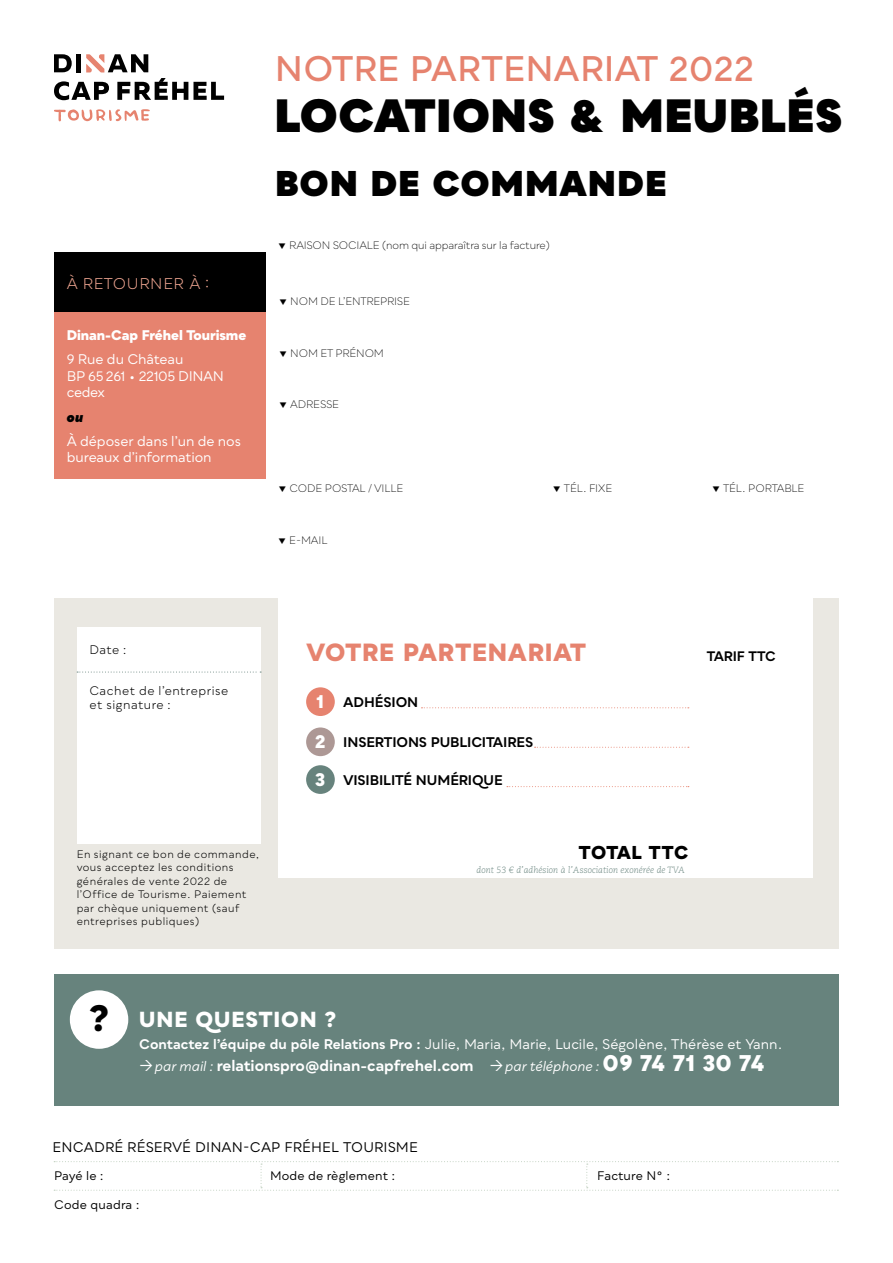
<style>
.page{position:relative;width:893px;height:1263px;background:#fff}
.page>*{position:absolute;margin:0;border:0;box-sizing:border-box;transform-origin:0 0}
.t1{font:900 45px "Qualion";letter-spacing:.02em;color:#000}
.t2{font:800 35.55px "Qualion";color:#000}
.t3{font:900 34.5px "Qualion";letter-spacing:.045em;color:#000}
.t4{font:600 34.35px "Qualion";color:#e6836f}
.t5{font:800 24px "Qualion";letter-spacing:.02em;color:#e6836f}
.t6{font:800 21px "Qualion";letter-spacing:.045em;color:#fff}
.t7{font:800 18.15px "Qualion";color:#fff}
.t8{font:800 18px "Qualion";letter-spacing:.03em;color:#000}
.t9{font:700 15px "Qualion";letter-spacing:-.005em;color:#fff}
.t10{font:15px "Qualion";letter-spacing:.025em;color:#eca38f}
.t11{font:13.5px/24.8px "Qualion";letter-spacing:-.005em;color:#fff}
.t12{font:700 13.5px "Qualion";letter-spacing:-.015em;color:#000}
.t13{font:13.5px "Qualion";color:#000}
.t14{font:800 13.5px/24.8px "Qualion";letter-spacing:-.005em;color:#fff}
.t15{font:13.5px/16.2px "Qualion";letter-spacing:-.025em;color:#fff}
.t16{font:italic 13.5px "Qualion";color:#fff}
.t17{font:700 13.35px "Qualion";letter-spacing:-.025em;color:#000}
.t18{font:12px/14.4px "Qualion";letter-spacing:.035em;color:#000}
.t19{font:12px "Qualion";letter-spacing:.015em;color:#000}
.t20{font:12px "Qualion";letter-spacing:-.005em;color:#000}
.t21{font:10.5px/13.5px "Qualion";letter-spacing:.045em;color:#000}
.t22{font:300 10.5px "Qualion";letter-spacing:-.02em;color:#000}
.t23{font:italic 300 9px "Caecilia LT Std";color:#67837d}
.s1{font-weight:400}
.s2{font-weight:900;font-style:italic;color:#000}
.s3{font-weight:700}
.s4{font-weight:400;font-style:italic;font-size:13.5px}
.s5{font-weight:800;font-style:normal;font-size:22.5px}
</style>
<div class="page">
<div style="left:54px;top:598px;width:785px;height:351px;background:#eae8e2"></div>
<div style="left:279px;top:578px;width:534px;height:300px;background:#fff"></div>
<div style="left:54px;top:299px;width:212px;height:180px;background:#e6836f"></div>
<div style="left:54px;top:253px;width:212px;height:59px;background:#000"></div>
<div style="left:77px;top:627px;width:184px;height:45px;background:#fff"></div>
<div style="left:77px;top:672px;width:184px;height:172px;background:#fff"></div>
<div style="left:306px;top:687px;width:29px;height:29px;background:#e6836f;border-radius:50%"></div>
<div style="left:306px;top:765px;width:29px;height:29px;background:#67837d;border-radius:50%"></div>
<div style="left:306px;top:727px;width:29px;height:29px;background:#ad9895;border-radius:50%"></div>
<div style="left:54px;top:974px;width:785px;height:132px;background:#67837d"></div>
<div style="left:70px;top:990px;width:58px;height:59px;background:#fff;border-radius:50%"></div>
<svg style="left:421px;top:707px;width:268px;height:1px"></svg>
<svg style="left:77px;top:672px;width:184px;height:1px"></svg>
<svg style="left:535px;top:747px;width:154px;height:1px"></svg>
<svg style="left:507px;top:786px;width:182px;height:1px"></svg>
<svg style="left:54px;top:1161px;width:784px;height:30px"></svg>
<svg style="left:54px;top:54px;width:18px;height:18px"></svg>
<div style="left:76px;top:54px;width:5px;height:18px;background:#000"></div>
<svg style="left:86px;top:54px;width:62px;height:18px"></svg>
<svg style="left:54px;top:81px;width:55px;height:19px"></svg>
<svg style="left:117px;top:78px;width:107px;height:22px"></svg>
<svg style="left:54px;top:109px;width:96px;height:12px"></svg>
<p class="t4" style="left:275px;top:49px;width:481px">NOTRE PARTENARIAT 2022</p>
<p class="t1" style="left:275px;top:90px;width:569px">LOCATIONS &amp; MEUBLÉS</p>
<p class="t3" style="left:276px;top:164px;width:393px">BON DE COMMANDE</p>
<p class="t10" style="left:67px;top:275px;width:144px">À RETOURNER À :</p>
<p class="t14" style="left:67px;top:323px;width:181px">Dinan-Cap Fréhel Tourisme<br><span class="s1">9 Rue du Château</span></p>
<p class="t15" style="left:67px;top:368px;width:159px">BP 65 261 • 22105 DINAN cedex</p>
<p class="t11" style="left:67px;top:404px;width:176px"><span class="s2">ou<br></span>À déposer dans l’un de nos</p>
<p class="t11" style="left:67px;top:445px;width:146px">bureaux d’information</p>
<p class="t22" style="left:289px;top:239px;width:262px">RAISON SOCIALE (nom qui apparaîtra sur la facture)</p>
<p class="t22" style="left:290px;top:295px;width:121px">NOM DE L’ENTREPRISE</p>
<p class="t22" style="left:290px;top:347px;width:95px">NOM ET PRÉNOM</p>
<p class="t22" style="left:290px;top:398px;width:50px">ADRESSE</p>
<p class="t22" style="left:289px;top:482px;width:115px">CODE POSTAL / VILLE</p>
<p class="t22" style="left:564px;top:482px;width:50px">TÉL. FIXE</p>
<p class="t22" style="left:723px;top:482px;width:83px">TÉL. PORTABLE</p>
<p class="t22" style="left:289px;top:534px;width:40px">E-MAIL</p>
<p class="t18" style="left:89px;top:643px;width:39px">Date :</p>
<p class="t18" style="left:89px;top:683px;width:140px">Cachet de l’entreprise et signature :</p>
<p class="t21" style="left:77px;top:847px;width:184px">En signant ce bon de commande, vous acceptez les conditions générales de vente 2022 de l’Office de Tourisme. Paiement par chèque uniquement (sauf entreprises publiques)</p>
<p class="t5" style="left:306px;top:639px;width:281px">VOTRE PARTENARIAT</p>
<p class="t7" style="left:316px;top:691px;width:9px">1</p>
<p class="t7" style="left:315px;top:731px;width:12px">2</p>
<p class="t7" style="left:315px;top:769px;width:12px">3</p>
<p class="t12" style="left:343px;top:695px;width:77px">ADHÉSION</p>
<p class="t12" style="left:343px;top:735px;width:191px">INSERTIONS PUBLICITAIRES</p>
<p class="t12" style="left:343px;top:772px;width:161px">VISIBILITÉ NUMÉRIQUE</p>
<p class="t17" style="left:707px;top:648px;width:70px">TARIF TTC</p>
<p class="t8" style="left:579px;top:842px;width:111px">TOTAL TTC</p>
<p class="t23" style="left:477px;top:865px;width:210px">dont 53 € d’adhésion à l’Association exonérée de TVA</p>
<p class="t2" style="left:89px;top:998px;width:21px">?</p>
<p class="t6" style="left:139px;top:1008px;width:199px">UNE QUESTION ?</p>
<p class="t11" style="left:139px;top:1032px;width:645px"><span class="s3">Contactez l’équipe du pôle Relations Pro :</span> Julie, Maria, Marie, Lucile, Ségolène, Thérèse et Yann.</p>
<p class="t9" style="left:155px;top:1057px;width:320px"><span class="s4">par mail :</span> relationspro@dinan-capfrehel.com</p>
<p class="t16" style="left:505px;top:1058px;width:260px">par téléphone : <span class="s5">09 74 71 30 74</span></p>
<p class="t13" style="left:53px;top:1139px;width:367px">ENCADRÉ RÉSERVÉ DINAN-CAP FRÉHEL TOURISME</p>
<p class="t19" style="left:54px;top:1169px;width:51px">Payé le :</p>
<p class="t19" style="left:270px;top:1169px;width:127px">Mode de règlement :</p>
<p class="t20" style="left:597px;top:1169px;width:74px">Facture N° :</p>
<p class="t19" style="left:54px;top:1197px;width:87px">Code quadra :</p>
</div>
